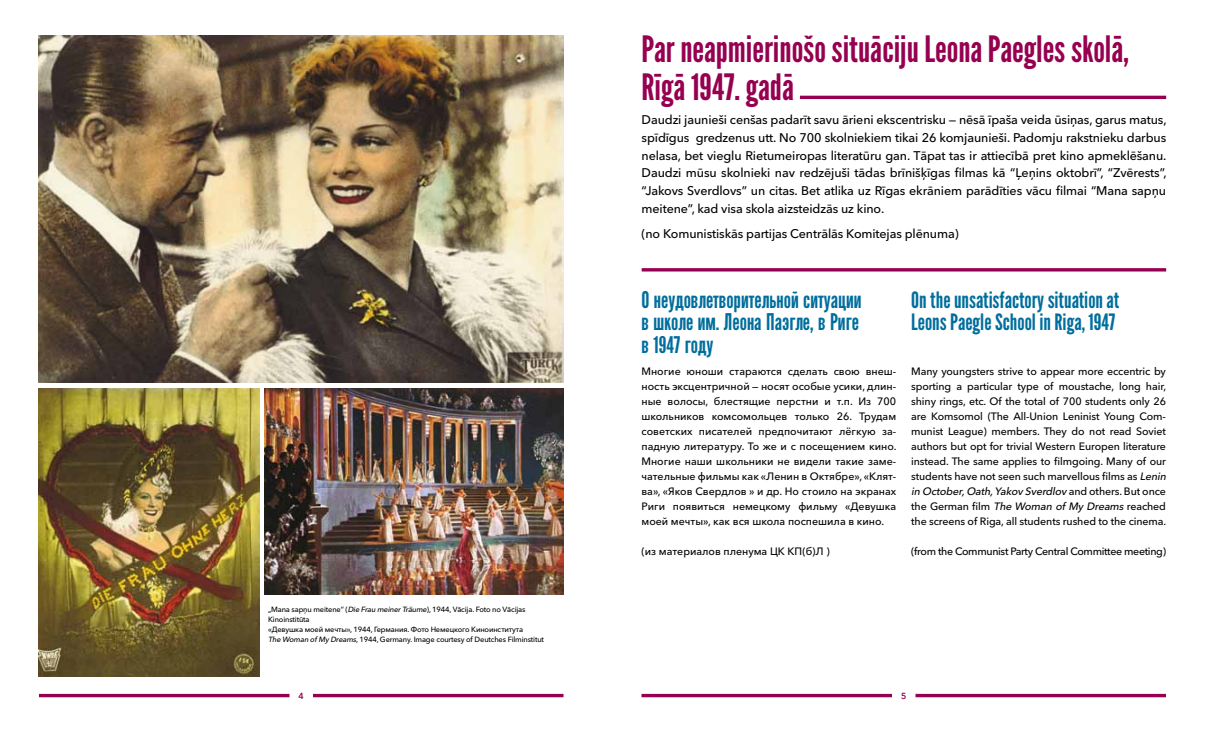
<style>
.page{position:relative;width:1205px;height:730px;background:#fff}
.page>*{position:absolute;margin:0;border:0;box-sizing:border-box;transform-origin:0 0}
.t1{font:36.25px/37.5px "League Gothic";color:#960050}
.t2{font:22.5px/22.5px "League Gothic";color:#006e9d;text-align:justify}
.t3{font:22.5px/22.5px "League Gothic";color:#006e9d}
.t4{font:500 12.5px/17.8px "Avenir Next Cyr";letter-spacing:-.01em;color:#000;text-align:justify}
.t5{font:500 10.62px/15px "Avenir Next Cyr";letter-spacing:-.01em;color:#000}
.t6{font:500 10.62px "Avenir Next Cyr";letter-spacing:-.03em;color:#000}
.t7{font:600 8.75px "Avenir Next LT Pro";color:#960050}
.t8{font:500 7.5px/10px "Avenir Next Cyr";letter-spacing:-.02em;color:#000}
.s1{font-style:italic}
</style>
<div class="page">
<hr style="left:39px;top:694px;width:250px;height:3px;background:#960050">
<hr style="left:313px;top:694px;width:250px;height:3px;background:#960050">
<hr style="left:641px;top:694px;width:251px;height:3px;background:#960050">
<hr style="left:915px;top:694px;width:251px;height:3px;background:#960050">
<img style="left:264px;top:388px;width:299px;height:206px">
<img style="left:39px;top:35px;width:524px;height:348px">
<img style="left:39px;top:388px;width:220px;height:289px">
<hr style="left:642px;top:268px;width:524px;height:3px;background:#960050">
<hr style="left:800px;top:96px;width:366px;height:3px;background:#960050">
<h1 class="t1" style="left:641px;top:31px;width:489px">Par neapmierinošo situāciju Leona Paegles skolā,<br>Rīgā 1947. gadā</h1>
<p class="t4" style="left:642px;top:111px;width:526px">Daudzi jaunieši cenšas padarīt savu ārieni ekscentrisku — nēsā īpaša veida ūsiņas, garus matus, spīdīgus gredzenus utt. No 700 skolniekiem tikai 26 komjaunieši. Padomju rakstnieku darbus nelasa, bet vieglu Rietumeiropas literatūru gan. Tāpat tas ir attiecībā pret kino apmeklēšanu.<br>Daudzi mūsu skolnieki nav redzējuši tādas brīnišķīgas filmas kā “Ļeņins oktobrī”, “Zvērests”, “Jakovs Sverdlovs” un citas. Bet atlika uz Rīgas ekrāniem parādīties vācu filmai “Mana sapņu meitene”, kad visa skola aizsteidzās uz kino.</p>
<p class="t4" style="left:642px;top:224px;width:318px">(no Komunistiskās partijas Centrālās Komitejas plēnuma)</p>
<p class="t8" style="left:268px;top:604px;width:277px">„Mana sapņu meitene” (<span class="s1">Die Frau meinerTräume</span>), 1944, Vācija. Foto no Vācijas Kinoinstitūta<br>«Девушка моей мечты», 1944, Германия. Фото Немецкого Киноинститута<br><span class="s1">The Woman of My Dreams</span>, 1944, Germany. Image courtesy of Deutches Filminstitut</p>
<h2 class="t2" style="left:641px;top:289px;width:222px">О неудовлетворительной ситуации в школе им. Леона Паэгле, в Риге в 1947 году</h2>
<p class="t5" style="left:641px;top:364px;width:257px;text-align:justify">Многие юноши стараются сделать свою внеш&shy;ность эксцентричной — носят особые усики, длин&shy;ные волосы, блестящие перстни и т.п. Из 700 школьников комсомольцев только 26. Трудам советских писателей предпочитают лёгкую за&shy;падную литературу. То же и с посещением кино.<br>Многие наши школьники не видели такие заме&shy;чательные фильмы как «Ленин в Октябре», «Клят&shy;ва», «Яков Свердлов » и др. Но стоило на экранах Риги появиться немецкому фильму «Девушка моей мечты», как вся школа поспешила в кино.</p>
<p class="t5" style="left:641px;top:544px;width:190px">(из материалов пленума ЦК КП(б)Л )</p>
<h2 class="t3" style="left:911px;top:289px;width:209px">On the unsatisfactory situation at<br>Leons Paegle School in Riga, 1947</h2>
<p class="t5" style="left:911px;top:364px;width:258px">Many youngsters strive to appear more eccentric by sporting a particular type of moustache, long hair, shiny rings, etc. Of the total of 700 students only 26 are Komsomol (The All-Union Leninist Young Com&shy;munist League) members. They do not read Soviet authors but opt for trivial Western Europen literature instead. The same applies to filmgoing. Many of our students have not seen such marvellous films as <span class="s1">Lenin in October,Oath,Yakov Sverdlov</span> a n d ot h e rs . B u t o n c e the German film <span class="s1">The Woman of My Dreams</span> reached the screens of Riga, all students rushed to the cinema.</p>
<p class="t6" style="left:911px;top:545px;width:256px">(from the Communist Party Central Committee meeting)</p>
<p class="t7" style="left:299px;top:690px;width:7px">4</p>
<p class="t7" style="left:901px;top:690px;width:7px">5</p>
</div>
